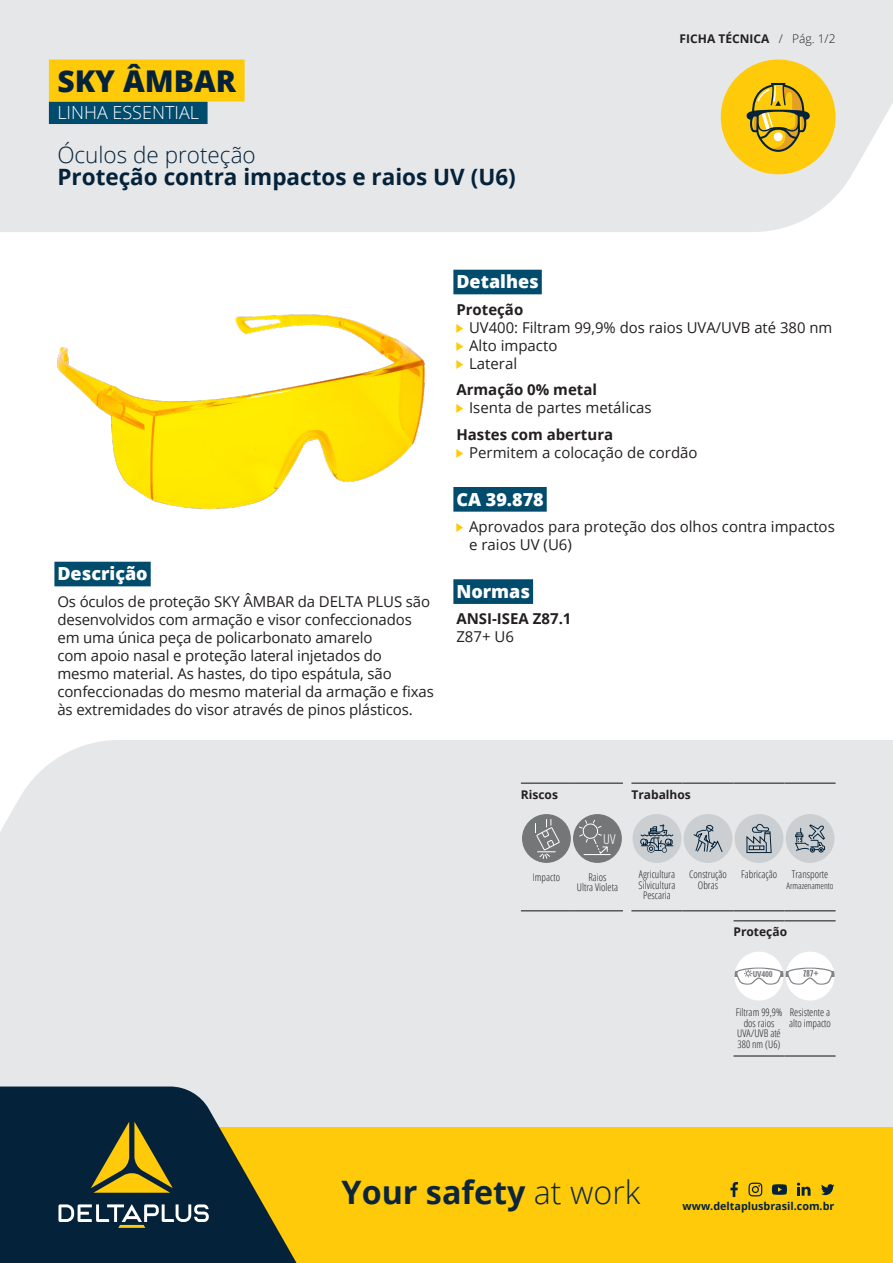
<style>
.page{position:relative;width:893px;height:1263px;background:#fff}
.page>*{position:absolute;margin:0;border:0;box-sizing:border-box;transform-origin:0 0}
.t1{font:700 32.25px "Open Sans";color:#0d253a}
.t2{font:800 30px "Open Sans";color:#042239}
.t3{font:700 22.5px "Open Sans";color:#042239}
.t4{font:300 22.5px "Open Sans";color:#042239}
.FT_TITULOS_MIOLO_HIG{font:800 18px "Open Sans";color:#fff}
.t5{font:300 18px "Open Sans";color:#fff}
.FT_TITULO_CA_HIGHLIG{font:800 18px "Open Sans";color:#fff}
.FT_TEXTO{font:15px/18px "Open Sans";letter-spacing:-.01em;color:#231f20}
.FT_TEXTO-2{font:700 15px/18px "Open Sans";color:#231f20}
.t6{font:300 extra-condensed 13.5px "Noto Sans";color:#fff}
.FT_TITULO_PICTOS{font:700 12px "Open Sans";color:#231f20}
.t7{font:300 12px "Open Sans";color:#231f20}
.t8{font:700 10.8px "Open Sans";color:#042239}
.FT_TEXTO_PICTOS{font:300 10.5px/10.5px "Open Sans Condensed";color:#231f20;text-align:center}
.FT_TEXTO_PICTOS-2{font:300 9px "Open Sans Condensed";color:#231f20}
.t9{font:9px "Arrows";color:#feca0a}
.t10{font:800 extra-condensed 8.25px "Noto Sans";letter-spacing:-.03em;color:#808285}
.s1{font-weight:400}
.s2{font-weight:300}
</style>
<div class="page">
<div style="left:0;top:740px;width:893px;height:388px;background:#e6e7e9"></div>
<div style="left:0;top:0;width:893px;height:232px;background:#e6e7e9"></div>
<div style="left:453px;top:270px;width:89px;height:24px;background:#014b6c"></div>
<div style="left:453px;top:487px;width:94px;height:25px;background:#014b6c"></div>
<div style="left:453px;top:579px;width:80px;height:25px;background:#014b6c"></div>
<div style="left:54px;top:562px;width:97px;height:24px;background:#014b6c"></div>
<img style="left:57px;top:314px;width:368px;height:195px">
<div style="left:130px;top:1128px;width:763px;height:135px;background:#feca0a"></div>
<svg style="left:730px;top:1182px;width:8px;height:15px"></svg>
<svg style="left:748px;top:1182px;width:14px;height:14px"></svg>
<svg style="left:772px;top:1184px;width:15px;height:11px"></svg>
<svg style="left:797px;top:1182px;width:13px;height:14px"></svg>
<svg style="left:821px;top:1184px;width:13px;height:11px"></svg>
<svg style="left:0;top:1086px;width:297px;height:177px;background:#374843"></svg>
<svg style="left:91px;top:1122px;width:82px;height:71px"></svg>
<svg style="left:58px;top:1204px;width:151px;height:24px;background:#516571"></svg>
<div style="left:721px;top:60px;width:115px;height:114px;background:#feca0a;border-radius:50%"></div>
<svg style="left:747px;top:83px;width:63px;height:69px"></svg>
<hr style="left:733px;top:920px;width:51px;height:1px;background:#57585a">
<hr style="left:784px;top:920px;width:52px;height:1px;background:#57585a">
<hr style="left:733px;top:1055px;width:51px;height:2px;background:#57585a">
<hr style="left:784px;top:1055px;width:52px;height:2px;background:#57585a">
<div style="left:735px;top:952px;width:48px;height:48px;background:#fff;border-radius:50%"></div>
<div style="left:786px;top:952px;width:48px;height:48px;background:#fff;border-radius:50%"></div>
<svg style="left:735px;top:967px;width:99px;height:18px"></svg>
<hr style="left:631px;top:782px;width:51px;height:2px;background:#57585a">
<hr style="left:682px;top:782px;width:51px;height:2px;background:#57585a">
<hr style="left:733px;top:782px;width:51px;height:2px;background:#57585a">
<hr style="left:784px;top:782px;width:52px;height:2px;background:#57585a">
<hr style="left:631px;top:910px;width:51px;height:1px;background:#57585a">
<hr style="left:682px;top:910px;width:51px;height:1px;background:#57585a">
<hr style="left:733px;top:910px;width:51px;height:1px;background:#57585a">
<hr style="left:784px;top:910px;width:52px;height:1px;background:#57585a">
<div style="left:632px;top:814px;width:49px;height:49px;background:#cccfd1;border-radius:50%"></div>
<svg style="left:640px;top:824px;width:34px;height:29px"></svg>
<div style="left:684px;top:814px;width:48px;height:49px;background:#cccfd1;border-radius:50%"></div>
<svg style="left:693px;top:824px;width:30px;height:28px"></svg>
<div style="left:735px;top:814px;width:48px;height:49px;background:#cccfd1;border-radius:50%"></div>
<svg style="left:746px;top:824px;width:26px;height:29px"></svg>
<div style="left:786px;top:814px;width:48px;height:49px;background:#cccfd1;border-radius:50%"></div>
<svg style="left:795px;top:824px;width:30px;height:28px"></svg>
<hr style="left:521px;top:782px;width:51px;height:2px;background:#57585a">
<hr style="left:572px;top:782px;width:51px;height:2px;background:#57585a">
<hr style="left:521px;top:910px;width:51px;height:1px;background:#57585a">
<hr style="left:572px;top:910px;width:51px;height:1px;background:#57585a">
<div style="left:522px;top:814px;width:49px;height:49px;background:#747778;border-radius:24px"></div>
<svg style="left:535px;top:819px;width:25px;height:40px"></svg>
<div style="left:573px;top:814px;width:49px;height:49px;background:#747778;border-radius:24px"></div>
<svg style="left:578px;top:819px;width:33px;height:36px"></svg>
<div style="left:49px;top:102px;width:159px;height:22px;background:#014b6c"></div>
<div style="left:49px;top:60px;width:196px;height:42px;background:#feca0a"></div>
<h2 class="t2" style="left:57px;top:58px;width:180px">SKY ÂMBAR</h2>
<p class="t5" style="left:57px;top:100px;width:143px">LINHA ESSENTIAL</p>
<h3 class="t4" style="left:57px;top:139px;width:200px">Óculos de proteção</h3>
<h3 class="t3" style="left:57px;top:161px;width:460px">Proteção contra impactos e raios U V U( (6</h3>
<p class="FT_TITULO_PICTOS" style="left:680px;top:30px;width:91px">FICHA TÉCNICA</p>
<p class="t7" style="left:779px;top:30px;width:6px">/</p>
<p class="t7" style="left:792px;top:30px;width:45px">Pág. 1/2</p>
<p class="FT_TITULOS_MIOLO_HIG" style="left:456px;top:268px;width:84px">Detalhes</p>
<p class="FT_TEXTO-2" style="left:456px;top:300px;width:68px">Proteção</p>
<p class="FT_TEXTO" style="left:469px;top:318px;width:365px">UV400: Filtram 99,9% dos raios UVA/UVB até 380 nm</p>
<p class="t9" style="left:456px;top:324px;width:9px">U</p>
<p class="FT_TEXTO" style="left:469px;top:336px;width:90px">Alto impacto</p>
<p class="t9" style="left:456px;top:342px;width:9px">U</p>
<p class="FT_TITULOS_MIOLO_HIG" style="left:57px;top:560px;width:92px">Descrição</p>
<p class="FT_TEXTO" style="left:57px;top:592px;width:378px">Os óculos de proteção SKY ÂMBAR da DELTA PLUS são desenvolvidos com armação e visor confeccionados em uma única peça de policarbonato amarelo<br>com apoio nasal e proteção lateral injetados do mesmo material. As hastes, do tipo espátula, são confeccionadas do mesmo material da armação e fixas às extremidades do visor através de pinos plásticos.</p>
<p class="FT_TEXTO" style="left:469px;top:354px;width:50px">Lateral</p>
<p class="t9" style="left:456px;top:360px;width:9px">U</p>
<p class="FT_TEXTO-2" style="left:456px;top:381px;width:142px">Armação 0% metal</p>
<p class="FT_TEXTO" style="left:469px;top:399px;width:184px">Isenta de partes metálicas</p>
<p class="t9" style="left:456px;top:405px;width:9px">U</p>
<p class="FT_TEXTO-2" style="left:456px;top:425px;width:158px">Hastes com abertura</p>
<p class="FT_TEXTO" style="left:469px;top:443px;width:230px">Permitem a colocação de cordão</p>
<p class="t9" style="left:456px;top:450px;width:9px">U</p>
<p class="FT_TITULO_CA_HIGHLIG" style="left:456px;top:485px;width:89px">CA 39.878</p>
<p class="FT_TEXTO" style="left:469px;top:517px;width:367px">Aprovados para proteção dos olhos contra impactos</p>
<p class="t9" style="left:456px;top:524px;width:9px">U</p>
<p class="FT_TEXTO" style="left:469px;top:535px;width:104px">e raios U V U( (6</p>
<p class="FT_TITULOS_MIOLO_HIG" style="left:456px;top:578px;width:75px">Normas</p>
<p class="FT_TEXTO-2" style="left:456px;top:610px;width:117px">ANSI-ISEA Z87.1<br><span class="s1">Z87+ U6</span></p>
<p class="FT_TITULO_PICTOS" style="left:521px;top:786px;width:39px">Riscos</p>
<p class="FT_TEXTO_PICTOS" style="left:533px;top:871px;width:29px">Impacto</p>
<p class="t6" style="left:603px;top:830px;width:14px">UV</p>
<p class="FT_TEXTO_PICTOS" style="left:588px;top:871px;width:20px">Raios</p>
<p class="FT_TEXTO_PICTOS" style="left:577px;top:882px;width:43px">Ultra Violeta</p>
<p class="FT_TITULO_PICTOS" style="left:631px;top:786px;width:61px">Trabalhos</p>
<p class="FT_TEXTO_PICTOS" style="left:639px;top:869px;width:38px">Agricultura</p>
<p class="FT_TEXTO_PICTOS" style="left:639px;top:879px;width:38px">Silvicultura</p>
<p class="FT_TEXTO_PICTOS" style="left:643px;top:890px;width:29px">Pescaria</p>
<p class="FT_TEXTO_PICTOS" style="left:689px;top:869px;width:39px">Construção</p>
<p class="FT_TEXTO_PICTOS" style="left:698px;top:879px;width:22px">Obras</p>
<p class="FT_TEXTO_PICTOS" style="left:741px;top:869px;width:38px">Fabricação</p>
<p class="FT_TEXTO_PICTOS" style="left:792px;top:869px;width:38px">Transporte</p>
<p class="FT_TEXTO_PICTOS-2" style="left:786px;top:879px;width:49px">Armazenamento</p>
<p class="FT_TITULO_PICTOS" style="left:733px;top:923px;width:55px">Proteção</p>
<p class="t10" style="left:753px;top:967px;width:21px">UV400</p>
<p class="FT_TEXTO_PICTOS" style="left:736px;top:1006px;width:48px">Filtram 99,9% dos raios<br>UVA/UVB até<br>3 8 0 n m (6U(</p>
<p class="FT_TEXTO_PICTOS" style="left:789px;top:1006px;width:43px;text-align:left">Resistente a alto impacto</p>
<h1 class="t1" style="left:342px;top:1170px;width:300px">Your safety <span class="s2">at work</span></h1>
<p class="t8" style="left:683px;top:1198px;width:153px">www.deltaplusbrasil.com.br</p>
</div>
